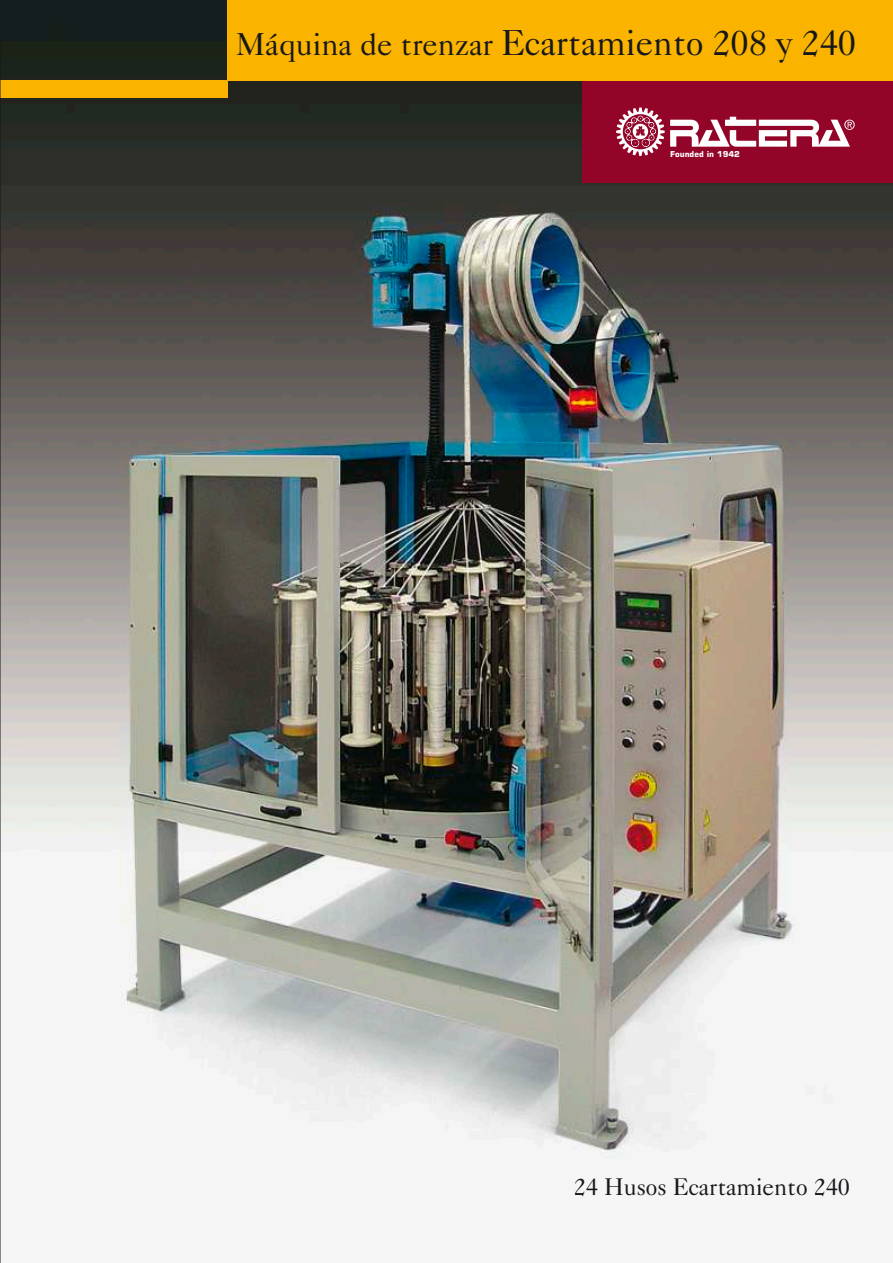
<style>
.page{position:relative;width:893px;height:1263px;background:#fff}
.page>*{position:absolute;margin:0;border:0;box-sizing:border-box;transform-origin:0 0}
.t1{font:36px "Caslon 540 BT";color:#18181c}
.t2{font:24px "Caslon 540 BT";color:#18181c}
.t3{font:700 8.1px "Square 721 BT";color:#fff}
.s1{font-size:31.5px}
</style>
<div class="page">
<img style="left:1px;top:0;width:892px;height:1159px">
<div style="left:583px;top:77px;width:310px;height:106px;background:#920428"></div>
<div style="left:0;top:81px;width:227px;height:17px;background:#fab400"></div>
<div style="left:227px;top:0;width:666px;height:81px;background:#fab400"></div>
<svg style="left:0;top:0;width:1px;height:1263px"></svg>
<svg style="left:616px;top:107px;width:239px;height:49px"></svg>
<p class="t1" style="left:236px;top:28px;width:621px"><span class="s1">Máquina de trenzar</span> Ecartamiento 208 y 240</p>
<p class="t3" style="left:670px;top:150px;width:71px">Founded in 1942</p>
<p class="t2" style="left:574px;top:1176px;width:278px">24 Husos Ecartamiento 240</p>
</div>
